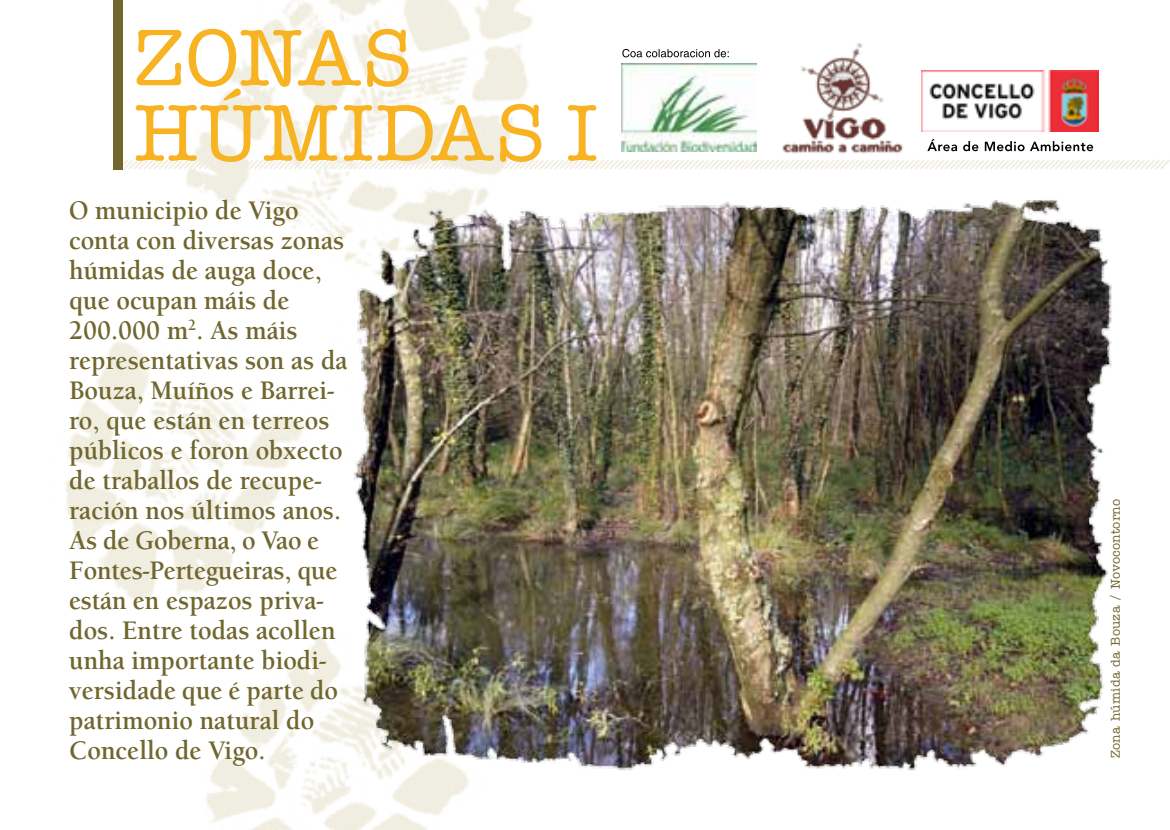
<style>
.page{position:relative;width:1170px;height:830px;background:#fff}
.page>*{position:absolute;margin:0;border:0;box-sizing:border-box;transform-origin:0 0}
.Titular{font:500 80px/75px "American Typewriter";letter-spacing:.04em;color:#f8b322}
.Texto_Berkeley{font:700 27.5px/30px "Berkeley";color:#70662e;scale:.95 1}
.Firma_foto{font:500 12.75px "American Typewriter";letter-spacing:.02em;color:#70662e}
</style>
<div class="page">
<img style="left:65px;top:0;width:692px;height:829px">
<svg style="left:111px;top:157px;width:1058px;height:14px"></svg>
<div style="left:113px;top:0;width:10px;height:169px;background:#70662e"></div>
<img style="left:339px;top:186px;width:773px;height:599px">
<img style="left:776px;top:43px;width:130px;height:115px">
<img style="left:621px;top:64px;width:135px;height:87px">
<svg style="left:622px;top:49px;width:106px;height:8px"></svg>
<svg style="left:927px;top:139px;width:166px;height:12px"></svg>
<img style="left:921px;top:70px;width:177px;height:61px">
<p class="Titular" style="left:134px;top:22px;width:464px">ZONAS<br>HÚMIDAS I</p>
<p class="Texto_Berkeley" style="left:69px;top:195px;width:294px">O municipio de Vigo conta con diversas zonas húmidas de auga doce, que ocupan máis de<br>200.000 m<sup>2</sup>. As máis representativas son as da<br>Bouza, Muíños e Barrei&shy;ro, que están en terreos públicos e foron obxecto de traballos de recupe&shy;ración nos últimos anos.<br>As de Goberna, o Vao e<br>Fontes-Pertegueiras, que están en espazos priva&shy;dos. Entre todas acollen unha importante biodi&shy;versidade que é parte do patrimonio natural do<br>Concello de Vigo.</p>
<p class="Firma_foto" style="left:1108px;top:757px;width:261px;rotate:-90deg">Zona húmida da Bouza / Novocontorno</p>
</div>
